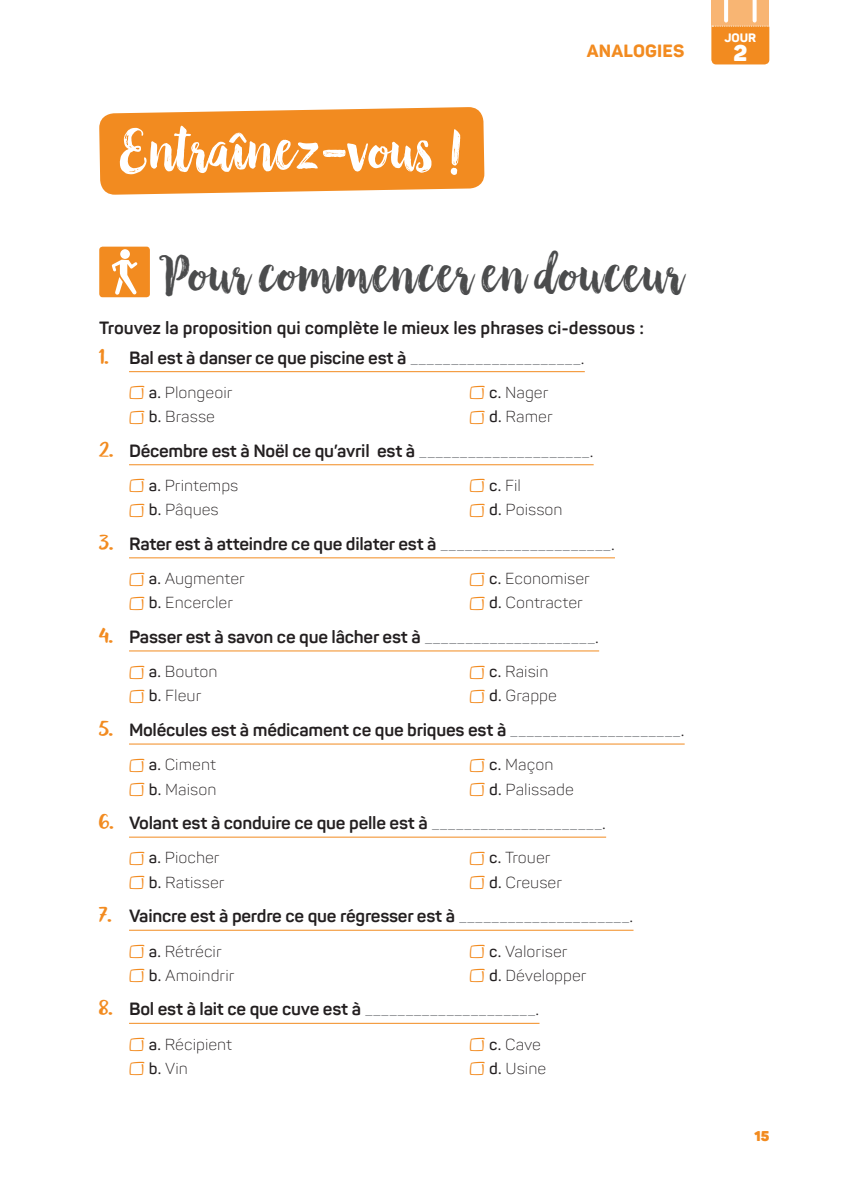
<style>
.page{position:relative;width:844px;height:1191px;background:#fff}
.page>*{position:absolute;margin:0;border:0;box-sizing:border-box;transform-origin:0 0}
.t1{font:52.5px "Black And White";color:#fff}
.t2{font:47.25px "Black And White";letter-spacing:.025em;color:#4b4c4d}
.t3{font:900 22.57px "Panton";color:#fff}
.t4{font:700 17.5px "Panton";letter-spacing:-.015em;color:#231f20}
.t5{font:800 17.5px "Panton";letter-spacing:.01em;color:#f28b20}
.t6{font:300 15.75px/24.2px "Panton";color:#231f20}
.t7{font:900 14px "Panton";color:#f28b20}
.t8{font:800 12.08px "Panton";color:#fff}
.s1{font-family:"Black And White Display";font-weight:400;font-size:22.75px;color:#f28b20}
.s2{font-weight:400;font-size:15.75px;color:#9d9fa2}
.s3{font-weight:400}
.s4{font-weight:600}
</style>
<div class="page">
<svg style="left:99px;top:107px;width:385px;height:88px"></svg>
<div style="left:711px;top:0;width:58px;height:26px;background:#f8b573"></div>
<svg style="left:724px;top:0;width:3px;height:21px"></svg>
<svg style="left:752px;top:0;width:4px;height:21px"></svg>
<div style="left:711px;top:26px;width:58px;height:38px;background:#f28b20"></div>
<hr style="left:129px;top:371px;width:455px;height:1px;background:#f28b20">
<div style="left:99px;top:247px;width:51px;height:50px;background:#f28b20;border-radius:3px"></div>
<div style="left:120px;top:249px;width:10px;height:10px;background:#fff;border-radius:50%"></div>
<svg style="left:112px;top:260px;width:25px;height:35px"></svg>
<hr style="left:129px;top:464px;width:464px;height:1px;background:#f28b20">
<hr style="left:129px;top:557px;width:485px;height:1px;background:#f28b20">
<hr style="left:129px;top:650px;width:470px;height:1px;background:#f28b20">
<hr style="left:129px;top:743px;width:555px;height:1px;background:#f28b20">
<hr style="left:129px;top:836px;width:477px;height:1px;background:#f28b20">
<hr style="left:129px;top:929px;width:504px;height:1px;background:#f28b20">
<hr style="left:129px;top:1022px;width:410px;height:1px;background:#f28b20">
<h1 class="t1" style="left:120px;top:113px;width:342px">Entraînez-vous !</h1>
<p class="t5" style="left:586px;top:39px;width:99px">ANALOGIES</p>
<p class="t2" style="left:159px;top:241px;width:525px">Pour commencer en douceur</p>
<p class="t4" style="left:99px;top:317px;width:546px">Trouvez la proposition qui complète le mieux les phrases ci-dessous :</p>
<p class="t4" style="left:99px;top:346px;width:486px"><span class="s1">1.</span> Bal est à danser ce que piscine est à <span class="s2">_____________________</span><span class="s3">.</span></p>
<p class="t6" style="left:129px;top:380px;width:105px"><sup>A</sup> <span class="s4">a.</span> Plongeoir<br><sup>A</sup> <span class="s4">b.</span> Brasse</p>
<p class="t6" style="left:469px;top:380px;width:85px"><sup>A</sup> <span class="s4">c.</span> Nager<br><sup>A</sup> <span class="s4">d.</span> Ramer</p>
<p class="t4" style="left:99px;top:440px;width:495px"><span class="s1">2.</span> Décembre est à Noël ce qu’avril est à <span class="s2">_____________________</span><span class="s3">.</span></p>
<p class="t6" style="left:129px;top:473px;width:111px"><sup>A</sup> <span class="s4">a.</span> Printemps<br><sup>A</sup> <span class="s4">b.</span> Pâques</p>
<p class="t6" style="left:469px;top:473px;width:95px"><sup>A</sup> <span class="s4">c.</span> Fil<br><sup>A</sup> <span class="s4">d.</span> Poisson</p>
<p class="t4" style="left:99px;top:533px;width:516px"><span class="s1">3.</span> Rater est à atteindre ce que dilater est à <span class="s2">_____________________</span><span class="s3">.</span></p>
<p class="t6" style="left:129px;top:566px;width:117px"><sup>A</sup> <span class="s4">a.</span> Augmenter<br><sup>A</sup> <span class="s4">b.</span> Encercler</p>
<p class="t6" style="left:469px;top:566px;width:122px"><sup>A</sup> <span class="s4">c.</span> Economiser<br><sup>A</sup> <span class="s4">d.</span> Contracter</p>
<p class="t4" style="left:99px;top:626px;width:501px"><span class="s1">4.</span> Passer est à savon ce que lâcher est à <span class="s2">_____________________</span><span class="s3">.</span></p>
<p class="t6" style="left:129px;top:659px;width:90px"><sup>A</sup> <span class="s4">a.</span> Bouton<br><sup>A</sup> <span class="s4">b.</span> Fleur</p>
<p class="t6" style="left:469px;top:659px;width:89px"><sup>A</sup> <span class="s4">c.</span> Raisin<br><sup>A</sup> <span class="s4">d.</span> Grappe</p>
<p class="t4" style="left:99px;top:719px;width:586px"><span class="s1">5.</span> Molécules est à médicament ce que briques est à <span class="s2">_____________________</span><span class="s3">.</span></p>
<p class="t6" style="left:129px;top:752px;width:89px"><sup>A</sup> <span class="s4">a.</span> Ciment<br><sup>A</sup> <span class="s4">b.</span> Maison</p>
<p class="t6" style="left:469px;top:752px;width:106px"><sup>A</sup> <span class="s4">c.</span> Maçon<br><sup>A</sup> <span class="s4">d.</span> Palissade</p>
<p class="t4" style="left:99px;top:812px;width:508px"><span class="s1">6.</span> Volant est à conduire ce que pelle est à <span class="s2">_____________________</span><span class="s3">.</span></p>
<p class="t6" style="left:129px;top:845px;width:97px"><sup>A</sup> <span class="s4">a.</span> Piocher<br><sup>A</sup> <span class="s4">b.</span> Ratisser</p>
<p class="t6" style="left:469px;top:845px;width:94px"><sup>A</sup> <span class="s4">c.</span> Trouer<br><sup>A</sup> <span class="s4">d.</span> Creuser</p>
<p class="t4" style="left:99px;top:905px;width:535px"><span class="s1">7.</span> Vaincre est à perdre ce que régresser est à <span class="s2">_____________________</span><span class="s3">.</span></p>
<p class="t6" style="left:129px;top:938px;width:107px"><sup>A</sup> <span class="s4">a.</span> Rétrécir<br><sup>A</sup> <span class="s4">b.</span> Amoindrir</p>
<p class="t6" style="left:469px;top:938px;width:119px"><sup>A</sup> <span class="s4">c.</span> Valoriser<br><sup>A</sup> <span class="s4">d.</span> Développer</p>
<p class="t4" style="left:99px;top:998px;width:441px"><span class="s1">8.</span> Bol est à lait ce que cuve est à <span class="s2">_____________________</span><span class="s3">.</span></p>
<p class="t6" style="left:129px;top:1031px;width:104px"><sup>A</sup> <span class="s4">a.</span> Récipient<br><sup>A</sup> <span class="s4">b.</span> Vin</p>
<p class="t6" style="left:469px;top:1031px;width:78px"><sup>A</sup> <span class="s4">c.</span> Cave<br><sup>A</sup> <span class="s4">d.</span> Usine</p>
<p class="t8" style="left:724px;top:30px;width:33px">JOUR</p>
<p class="t3" style="left:733px;top:39px;width:15px">2</p>
<p class="t7" style="left:754px;top:1127px;width:16px">15</p>
</div>
